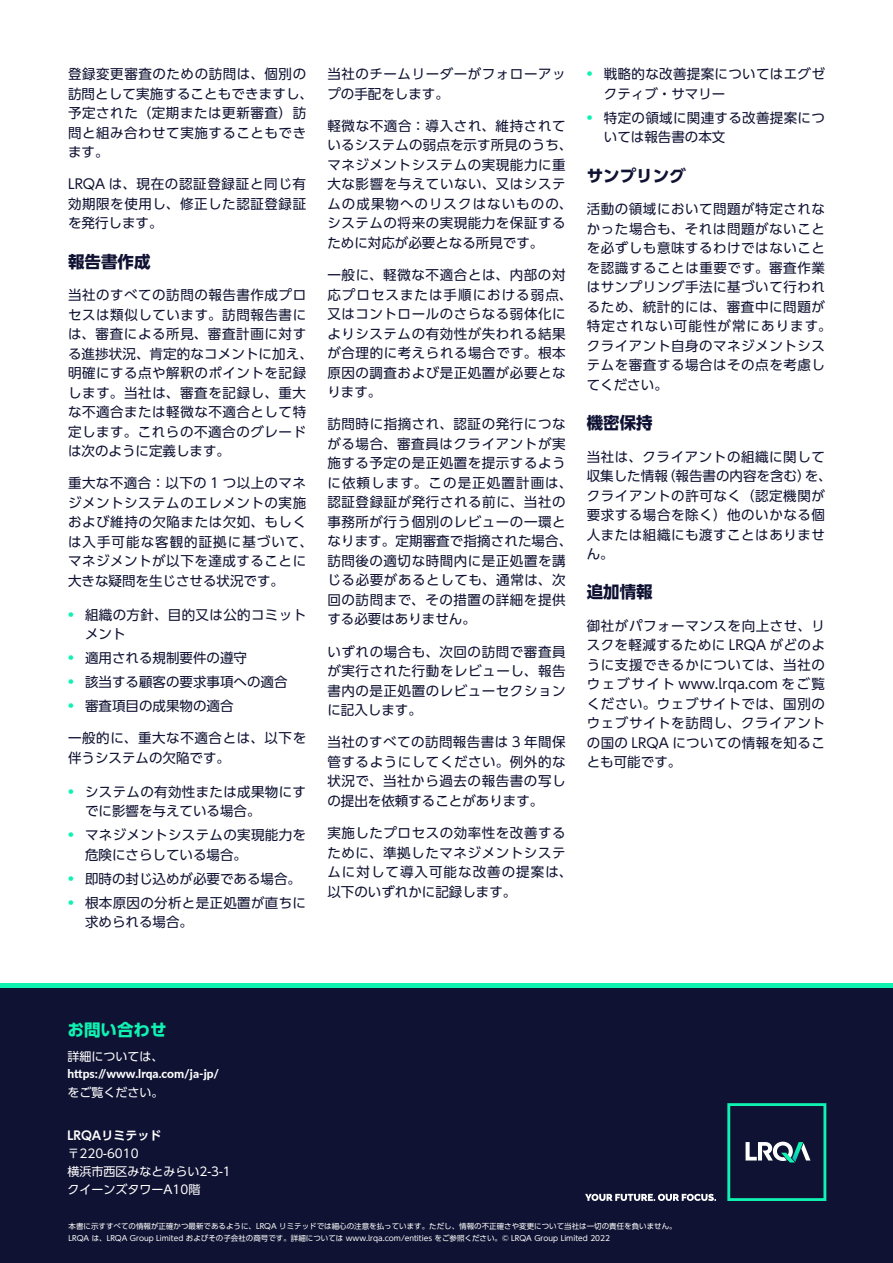
<style>
.page{position:relative;width:893px;height:1263px;background:#fff}
.page>*{position:absolute;margin:0;border:0;box-sizing:border-box;transform-origin:0 0}
.t1{font:700 16.5px "UD Shin Go Pro";color:#0f1232}
.t2{font:700 16.5px "UD Shin Go Pro";color:#0ff2b2}
.t3{font:13.5px/19.5px "UD Shin Go Pro";letter-spacing:.04em;color:#0f1232}
.t4{font:13.5px "UD Shin Go Pro";color:#0f1232}
.t5{font:12px/18px "UD Shin Go Pro";color:#fff}
.t6{font:800 12px "Lato";color:#fff}
.t7{font:700 12px "UD Shin Go Pro De";color:#fff}
.t8{font:7.5px/12px "UD Shin Go Pro";color:#fff}
.s1{font-weight:700;color:#0ff2b2}
</style>
<div class="page">
<div style="left:0;top:988px;width:893px;height:275px;background:#0f1232"></div>
<div style="left:0;top:983px;width:893px;height:5px;background:#0ff2b2"></div>
<svg style="left:585px;top:1194px;width:131px;height:7px"></svg>
<svg style="left:727px;top:1103px;width:99px;height:98px"></svg>
<p class="t3" style="left:68px;top:64px;width:246px">登録変更審査のための訪問は、個別の訪問として実施することもできますし、予定された（定期または更新審査）訪問と組み合わせて実施することもできます。</p>
<p class="t3" style="left:68px;top:174px;width:240px;text-align:justify">LRQA は、現在の認証登録証と同じ有効期限を使用し、修正した認証登録証を発行します。</p>
<p class="t1" style="left:68px;top:248px;width:84px">報告書作成</p>
<p class="t3" style="left:68px;top:285px;width:246px">当社のすべての訪問の報告書作成プロセスは類似しています。訪問報告書には、審査による所見、審査計画に対する進捗状況、肯定的なコメントに加え、明確にする点や解釈のポイントを記録します。当社は、審査を記録し、重大な不適合または軽微な不適合として特定します。これらの不適合のグレードは次のように定義します。</p>
<p class="t3" style="left:68px;top:473px;width:246px">重大な不適合：以下の 1 つ以上のマネジメントシステムのエレメントの実施および維持の欠陥または欠如、もしくは入手可能な客観的証拠に基づいて、マネジメントが以下を達成することに大きな疑問を生じさせる状況です。</p>
<p class="t3" style="left:85px;top:604px;width:223px;text-indent:-17px"><span class="s1">•</span> 組織の方針、目的又は公的コミットメント</p>
<p class="t4" style="left:68px;top:647px;width:181px"><span class="s1">•</span> 適用される規制要件の遵守</p>
<p class="t4" style="left:68px;top:671px;width:221px"><span class="s1">•</span> 該当する顧客の要求事項への適合</p>
<p class="t4" style="left:68px;top:695px;width:167px"><span class="s1">•</span> 審査項目の成果物の適合</p>
<p class="t3" style="left:68px;top:728px;width:240px">一般的に、重大な不適合とは、以下を伴うシステムの欠陥です。</p>
<p class="t3" style="left:85px;top:781px;width:223px;text-indent:-17px"><span class="s1">•</span> システムの有効性または成果物にすでに影響を与えている場合。</p>
<p class="t3" style="left:85px;top:825px;width:223px;text-indent:-17px"><span class="s1">•</span> マネジメントシステムの実現能力を危険にさらしている場合。</p>
<p class="t4" style="left:68px;top:867px;width:235px"><span class="s1">•</span> 即時の封じ込めが必要である場合。</p>
<p class="t3" style="left:85px;top:892px;width:223px;text-indent:-17px"><span class="s1">•</span> 根本原因の分析と是正処置が直ちに求められる場合。</p>
<p class="t3" style="left:327px;top:64px;width:240px">当社のチームリーダーがフォローアップの手配をします。</p>
<p class="t3" style="left:327px;top:116px;width:246px">軽微な不適合：導入され、維持されているシステムの弱点を示す所見のうち、マネジメントシステムの実現能力に重大な影響を与えていない、又はシステムの成果物へのリスクはないものの、システムの将来の実現能力を保証するために対応が必要となる所見です。</p>
<p class="t3" style="left:327px;top:265px;width:246px">一般に、軽微な不適合とは、内部の対応プロセスまたは手順における弱点、又はコントロールのさらなる弱体化によりシステムの有効性が失われる結果が合理的に考えられる場合です。根本原因の調査および是正処置が必要となります。</p>
<p class="t3" style="left:327px;top:414px;width:246px">訪問時に指摘され、認証の発行につながる場合、審査員はクライアントが実施する予定の是正処置を提示するように依頼します。この是正処置計画は、認証登録証が発行される前に、当社の事務所が行う個別のレビューの一環となります。定期審査で指摘された場合、訪問後の適切な時間内に是正処置を講じる必要があるとしても、通常は、次回の訪問まで、その措置の詳細を提供する必要はありません。</p>
<p class="t3" style="left:327px;top:641px;width:240px;text-align:justify">いずれの場合も、次回の訪問で審査員が実行された行動をレビューし、報告書内の是正処置のレビューセクションに記入します。</p>
<p class="t3" style="left:327px;top:732px;width:240px;text-align:justify">当社のすべての訪問報告書は 3 年間保管するようにしてください。例外的な状況で、当社から過去の報告書の写しの提出を依頼することがあります。</p>
<p class="t3" style="left:327px;top:823px;width:246px">実施したプロセスの効率性を改善するために、準拠したマネジメントシステムに対して導入可能な改善の提案は、以下のいずれかに記録します。</p>
<p class="t3" style="left:604px;top:64px;width:223px;text-indent:-17px"><span class="s1">•</span> 戦略的な改善提案についてはエグゼクティブ・サマリー</p>
<p class="t3" style="left:604px;top:107px;width:223px;text-indent:-17px"><span class="s1">•</span> 特定の領域に関連する改善提案については報告書の本文</p>
<p class="t1" style="left:587px;top:162px;width:100px">サンプリング</p>
<p class="t3" style="left:587px;top:199px;width:246px">活動の領域において問題が特定されなかった場合も、それは問題がないことを必ずしも意味するわけではないことを認識することは重要です。審査作業はサンプリング手法に基づいて行われるため、統計的には、審査中に問題が特定されない可能性が常にあります。クライアント自身のマネジメントシステムを審査する場合はその点を考慮してください。</p>
<p class="t1" style="left:587px;top:409px;width:67px">機密保持</p>
<p class="t3" style="left:587px;top:446px;width:246px">当社は、クライアントの組織に関して収集した情報（報告書の内容を含む）を、クライアントの許可なく（認定機関が要求する場合を除く）他のいかなる個人または組織にも渡すことはありません。</p>
<p class="t1" style="left:587px;top:578px;width:67px">追加情報</p>
<p class="t3" style="left:587px;top:616px;width:240px;text-align:justify">御社がパフォーマンスを向上させ、リスクを軽減するために LRQA がどのように支援できるかについては、当社のウェブサイト www.lrqa.com をご覧ください。ウェブサイトでは、国別のウェブサイトを訪問し、クライアントの国の LRQA についての情報を知ることも可能です。</p>
<p class="t2" style="left:68px;top:1016px;width:100px">お問い合わせ</p>
<p class="t5" style="left:68px;top:1047px;width:97px">詳細については、</p>
<p class="t6" style="left:68px;top:1065px;width:153px">https://www.lrqa.com/ja-jp/</p>
<p class="t5" style="left:68px;top:1083px;width:97px">をご覧ください。</p>
<p class="t7" style="left:68px;top:1125px;width:95px">LRQAリミテッド</p>
<p class="t5" style="left:68px;top:1143px;width:165px">〒220-6010<br>横浜市西区みなとみらい2-3-1クイーンズタワーA10階</p>
<p class="t8" style="left:68px;top:1219px;width:610px">本書に示すすべての情報が正確かつ最新であるように、LRQA リミテッドでは細心の注意を払っています。ただし、情報の不正確さや変更について当社は一切の責任を負いません。<br>LRQA は、LRQA Group Limited およびその子会社の商号です。詳細については www.lrqa.com/entities をご参照ください。© LRQA Group Limited 2022</p>
</div>
